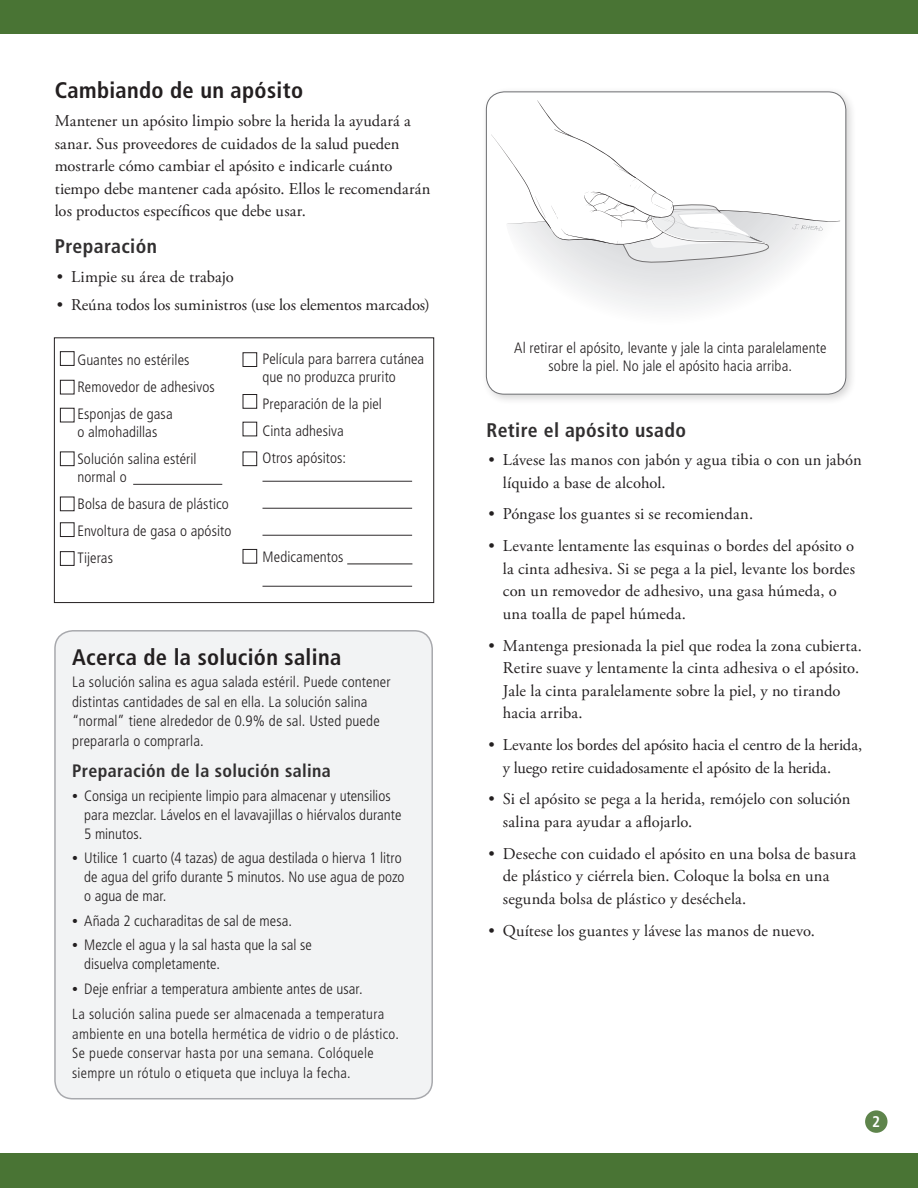
<style>
.page{position:relative;width:918px;height:1188px;background:#fff}
.page>*{position:absolute;margin:0;border:0;box-sizing:border-box;transform-origin:0 0}
.Level_1{font:700 condensed 22.5px "Frutiger LT Std";letter-spacing:.015em;color:#231f20}
.Level_2{font:700 condensed 19.65px "Frutiger LT Std";letter-spacing:.02em;color:#312f30}
.Level_2-2{font:700 condensed 18px "Frutiger LT Std";letter-spacing:.02em;color:#312f30}
.Main{font:16.5px/22.5px "Adobe Garamond Pro";letter-spacing:.005em;color:#231f20}
.t1{font:700 condensed 15.45px "Frutiger LT Std";color:#fff}
.t2{font:300 condensed 15px/18.8px "Frutiger LT Std";letter-spacing:.005em;color:#231f20}
.Illustration_labels{font:300 condensed 14.7px/19.5px "Frutiger LT Std";letter-spacing:.02em;color:#231f20}
.s1{font-family:"Adobe Garamond Pro";font-weight:400;font-stretch:normal}
</style>
<div class="page">
<div style="left:0;top:1154px;width:918px;height:34px;background:#497434"></div>
<div style="left:865px;top:1110px;width:23px;height:23px;background:#5e844b;border-radius:50%"></div>
<div style="left:0;top:0;width:918px;height:34px;background:#497434"></div>
<div style="left:55px;top:631px;width:377px;height:468px;background:#f2f3f4;border-radius:18px"></div>
<div style="left:54px;top:630px;width:379px;height:469px;border:2px solid #a8a9ad;border-radius:18px"></div>
<div style="left:481px;top:86px;width:377px;height:320px;background:#231f20;opacity:.2"></div>
<div style="left:486px;top:92px;width:360px;height:302px;background:#fff;border-radius:18px"></div>
<div style="left:486px;top:92px;width:360px;height:303px;border:1px solid #6c6d70;border-radius:18px"></div>
<svg style="left:491px;top:100px;width:349px;height:209px"></svg>
<hr style="left:347px;top:564px;width:65px;height:1px;background:#231f20">
<hr style="left:262px;top:481px;width:150px;height:1px;background:#231f20">
<hr style="left:262px;top:508px;width:150px;height:1px;background:#231f20">
<hr style="left:262px;top:535px;width:150px;height:1px;background:#231f20">
<hr style="left:262px;top:586px;width:150px;height:1px;background:#231f20">
<div style="left:60px;top:351px;width:14px;height:15px;border:1px solid #231f20"></div>
<hr style="left:133px;top:484px;width:89px;height:1px;background:#231f20">
<div style="left:60px;top:380px;width:14px;height:14px;border:1px solid #231f20"></div>
<div style="left:60px;top:408px;width:14px;height:14px;border:1px solid #231f20"></div>
<div style="left:60px;top:551px;width:14px;height:15px;border:1px solid #231f20"></div>
<div style="left:60px;top:522px;width:14px;height:15px;border:1px solid #231f20"></div>
<div style="left:60px;top:497px;width:14px;height:14px;border:1px solid #231f20"></div>
<div style="left:60px;top:452px;width:14px;height:14px;border:1px solid #231f20"></div>
<div style="left:243px;top:549px;width:14px;height:15px;border:1px solid #231f20"></div>
<div style="left:243px;top:452px;width:14px;height:14px;border:1px solid #231f20"></div>
<div style="left:243px;top:422px;width:14px;height:14px;border:1px solid #231f20"></div>
<div style="left:243px;top:394px;width:14px;height:15px;border:1px solid #231f20"></div>
<div style="left:243px;top:352px;width:14px;height:15px;border:1px solid #231f20"></div>
<div style="left:54px;top:337px;width:380px;height:266px;border:1px solid #231f20"></div>
<p class="Level_1" style="left:55px;top:77px;width:250px">Cambiando de un apósito</p>
<p class="Main" style="left:55px;top:110px;width:377px">Mantener un apósito limpio sobre la herida la ayudará a sanar. Sus proveedores de cuidados de la salud pueden mostrarle cómo cambiar el apósito e indicarle cuánto tiempo debe mantener cada apósito. Ellos le recomendarán los productos específicos que debe usar.</p>
<p class="Level_2" style="left:55px;top:235px;width:104px">Preparación</p>
<p class="Main" style="left:57px;top:266px;width:179px">• Limpie su área de trabajo</p>
<p class="Main" style="left:57px;top:294px;width:374px">• Reúna todos los suministros (use los elementos marcados)</p>
<p class="t2" style="left:77px;top:351px;width:114px">Guantes no estériles</p>
<p class="t2" style="left:77px;top:378px;width:139px">Removedor de adhesivos</p>
<p class="t2" style="left:77px;top:405px;width:97px;line-height:18px">Esponjas de gasa o almohadillas</p>
<p class="t2" style="left:77px;top:450px;width:121px;line-height:18px">Solución salina estéril normal o</p>
<p class="t2" style="left:77px;top:495px;width:153px">Bolsa de basura de plástico</p>
<p class="t2" style="left:77px;top:522px;width:155px">Envoltura de gasa o apósito</p>
<p class="t2" style="left:77px;top:549px;width:37px">Tijeras</p>
<p class="t2" style="left:262px;top:350px;width:163px;line-height:18px">Película para barrera cutánea que no produzca prurito</p>
<p class="t2" style="left:262px;top:395px;width:121px">Preparación de la piel</p>
<p class="t2" style="left:262px;top:422px;width:83px">Cinta adhesiva</p>
<p class="t2" style="left:262px;top:449px;width:85px">Otros apósitos:</p>
<p class="t2" style="left:262px;top:548px;width:83px">Medicamentos</p>
<p class="Level_1" style="left:72px;top:644px;width:271px">Acerca de la solución salina</p>
<p class="t2" style="left:72px;top:673px;width:320px;line-height:19.5px">La solución salina es agua salada estéril. Puede contener distintas cantidades de sal en ella. La solución salina “normal” tiene alrededor de 0.9% de sal. Usted puede prepararla o comprarla.</p>
<p class="Level_2-2" style="left:72px;top:760px;width:260px">Preparación de la solución salina</p>
<p class="t2" style="left:84px;top:787px;width:319px;text-indent:-12px"><span class="s1">•</span> Consiga un recipiente limpio para almacenar y utensilios para mezclar. Lávelos en el lavavajillas o hiérvalos durante<br>5 minutos.</p>
<p class="t2" style="left:84px;top:849px;width:322px;text-indent:-12px"><span class="s1">•</span> Utilice 1 cuarto (4 tazas) de agua destilada o hierva 1 litro de agua del grifo durante 5 minutos. No use agua de pozo o agua de mar.</p>
<p class="t2" style="left:72px;top:911px;width:221px"><span class="s1">•</span> Añada 2 cucharaditas de sal de mesa.</p>
<p class="t2" style="left:84px;top:936px;width:229px;text-indent:-12px"><span class="s1">•</span> Mezcle el agua y la sal hasta que la sal se disuelva completamente.</p>
<p class="t2" style="left:72px;top:979px;width:292px"><span class="s1">•</span> Deje enfriar a temperatura ambiente antes de usar.</p>
<p class="Illustration_labels" style="left:72px;top:1005px;width:328px">La solución salina puede ser almacenada a temperatura ambiente en una botella hermética de vidrio o de plástico.<br>Se puede conservar hasta por una semana. Colóquele siempre un rótulo o etiqueta que incluya la fecha.</p>
<p class="t2" style="left:514px;top:339px;width:314px;line-height:18px;text-align:center">Al retirar el apósito, levante y jale la cinta paralelamente sobre la piel. No jale el apósito hacia arriba.</p>
<p class="Level_2" style="left:486px;top:418px;width:201px">Retire el apósito usado</p>
<p class="Main" style="left:503px;top:449px;width:360px;text-indent:-14px">• Lávese las manos con jabón y agua tibia o con un jabón líquido a base de alcohol.</p>
<p class="Main" style="left:489px;top:504px;width:266px">• Póngase los guantes si se recomiendan.</p>
<p class="Main" style="left:503px;top:535px;width:354px;text-indent:-14px">• Levante lentamente las esquinas o bordes del apósito o la cinta adhesiva. Si se pega a la piel, levante los bordes con un removedor de adhesivo, una gasa húmeda, o una toalla de papel húmeda.</p>
<p class="Main" style="left:503px;top:635px;width:360px;text-indent:-14px">• Mantenga presionada la piel que rodea la zona cubierta.<br>Retire suave y lentamente la cinta adhesiva o el apósito.<br>Jale la cinta paralelamente sobre la piel, y no tirando hacia arriba.</p>
<p class="Main" style="left:503px;top:734px;width:361px;text-indent:-14px">• Levante los bordes del apósito hacia el centro de la herida, y luego retire cuidadosamente el apósito de la herida.</p>
<p class="Main" style="left:503px;top:789px;width:349px;text-indent:-14px">• Si el apósito se pega a la herida, remójelo con solución salina para ayudar a aflojarlo.</p>
<p class="Main" style="left:503px;top:843px;width:355px;text-indent:-14px">• Deseche con cuidado el apósito en una bolsa de basura de plástico y ciérrela bien. Coloque la bolsa en una segunda bolsa de plástico y deséchela.</p>
<p class="Main" style="left:489px;top:920px;width:328px">• Quítese los guantes y lávese las manos de nuevo.</p>
<p class="t1" style="left:872px;top:1112px;width:10px">2</p>
</div>
